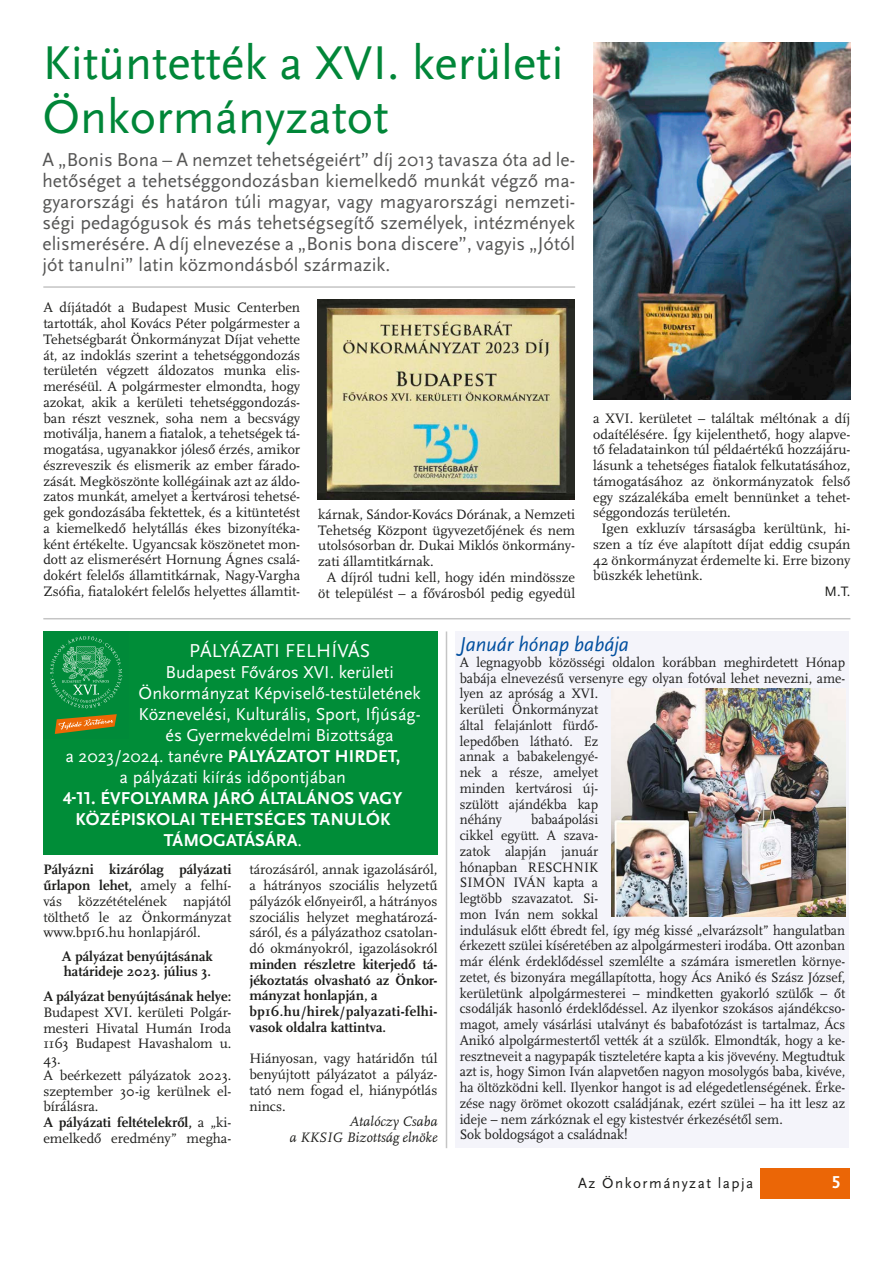
<style>
.page{position:relative;width:893px;height:1263px;background:#fff}
.page>*{position:absolute;margin:0;border:0;box-sizing:border-box;transform-origin:0 0}
.Cím_36{font:49.5px/54px "Scala Sans Pro";color:#008638}
.Cím_24{font:italic 21px "Scala Sans Pro";color:#004f9f}
.Lead_13-15{font:19.5px/21px "Scala Sans Pro";color:#565655;text-align:justify}
.Szöveg{font:19.5px "Scala Sans Pro";letter-spacing:.01em;color:#fff}
.Szöveg-2{font:18px/21px "Scala Sans Pro";color:#fff;text-align:center}
.Szöveg-3{font:700 18px/21px "Scala Sans Pro";letter-spacing:.01em;color:#fff;text-align:center}
.t1{font:15px "Scala Sans Pro";letter-spacing:.1em;color:#1c1c1a}
.Szöveg-4{font:14.25px/15.8px "Scala Pro";color:#1c1c1a;text-align:justify}
.Szöveg-5{font:14.25px/15.8px "Scala Pro";color:#1c1c1a;scale:.96 1}
.Szöveg_Beljebb2p{font:14.25px/15.8px "Scala Pro";color:#1c1c1a;text-align:justify}
.Szöveg-6{font:700 14.25px/15.8px "Scala Pro";letter-spacing:.02em;color:#1c1c1a}
.Szöveg-7{font:700 14.25px "Scala Pro";color:#1c1c1a}
.Szöveg-8{font:italic 14.25px "Scala Pro";color:#1c1c1a}
.Szerző_jobbra{font:14.25px "Scala Sans Pro";color:#1c1c1a}
.s1{font-weight:700}
.s2{font-weight:400}
</style>
<div class="page">
<div style="left:760px;top:1168px;width:89px;height:31px;background:#eb6606"></div>
<img style="left:593px;top:43px;width:257px;height:357px">
<img style="left:318px;top:300px;width:256px;height:200px">
<hr style="left:43px;top:618px;width:807px;height:1px;background:#c5c5c5">
<div style="left:43px;top:631px;width:394px;height:224px;background:#008d38"></div>
<svg style="left:50px;top:636px;width:72px;height:72px"></svg>
<svg style="left:55px;top:714px;width:62px;height:20px"></svg>
<hr style="left:446px;top:631px;width:1px;height:517px;background:#c5c5c5">
<div style="left:455px;top:631px;width:394px;height:517px;background:#f4f4fa"></div>
<img style="left:611px;top:688px;width:234px;height:228px">
<hr style="left:43px;top:286px;width:532px;height:2px;background:#c5c5c5">
<p class="Cím_36" style="left:43px;top:36px;width:523px">Kitüntették a XVI. kerületi<br>Önkormányzatot</p>
<p class="Lead_13-15" style="left:43px;top:149px;width:534px">A „Bonis Bona – A nemzet tehetségeiért” díj 2013 tavasza óta ad le&shy;hetőséget a tehetséggondozásban kiemelkedő munkát végző ma&shy;gyarországi és határon túli magyar, vagy magyarországi nemzeti&shy;ségi pedagógusok és más tehetségsegítő személyek, intézmények elismerésére. A díj elnevezése a „Bonis bona discere”, vagyis „Jótól jót tanulni” latin közmondásból származik.</p>
<p class="Szöveg-4" style="left:43px;top:300px;width:258px">A díjátadót a Budapest Music Centerben tartották, ahol Kovács Péter polgármester a Tehetségbarát Önkormányzat Díjat vehette át, az indoklás szerint a tehetséggondozás területén végzett áldozatos munka elis&shy;meréséül. A polgármester elmondta, hogy azokat, akik a kerületi tehetséggondozás&shy;ban részt vesznek, soha nem a becsvágy motiválja, hanem a fiatalok, a tehetségek tá&shy;mogatása, ugyanakkor jóleső érzés, amikor észreveszik és elismerik az ember fárado&shy;zását. Megköszönte kollégáinak azt az áldo&shy;zatos munkát, amelyet a kertvárosi tehetsé&shy;gek gondozásába fektettek, és a kitüntetést a kiemelkedő helytállás ékes bizonyítéka&shy;ként értékelte. Ugyancsak köszönetet mon&shy;dott az elismerésért Hornung Ágnes csalá&shy;dokért felelős államtitkárnak, Nagy-Vargha Zsófia, fiatalokért felelős helyettes államtit-</p>
<p class="Szöveg-4" style="left:318px;top:506px;width:258px">kárnak, Sándor-Kovács Dórának, a Nemzeti Tehetség Központ ügyvezetőjének és nem utolsósorban dr. Dukai Miklós önkormány&shy;zati államtitkárnak.</p>
<p class="Szöveg_Beljebb2p" style="left:318px;top:569px;width:258px;text-align:center">A díjról tudni kell, hogy idén mindössze öt települést – a fővárosból pedig egyedül</p>
<p class="Szöveg_Beljebb2p" style="left:593px;top:411px;width:259px">a XVI. kerületet – találtak méltónak a díj odaítélésére. Így kijelenthető, hogy alapve&shy;tő feladatainkon túl példaértékű hozzájáru&shy;lásunk a tehetséges fiatalok felkutatásához, támogatásához az önkormányzatok felső egy százalékába emelt bennünket a tehet&shy;séggondozás területén.</p>
<p class="Szöveg_Beljebb2p" style="left:593px;top:521px;width:259px;text-indent:9px">Igen exkluzív társaságba kerültünk, hi&shy;szen a tíz éve alapított díjat eddig csupán 42 önkormányzat érdemelte ki. Erre bizony büszkék lehetünk.</p>
<p class="Szerző_jobbra" style="left:824px;top:583px;width:27px">M.T.</p>
<p class="Szöveg" style="left:189px;top:639px;width:183px">PÁLYÁZATI FELHÍVÁS</p>
<p class="Szöveg-2" style="left:139px;top:661px;width:284px">Budapest Főváros XVI. kerületi Önkormányzat Képviselő-testületének Köznevelési, Kulturális, Sport, Ifjúság&shy;és Gyermekvédelmi Bizottsága</p>
<p class="Szöveg-2" style="left:65px;top:745px;width:336px">a 2023/2024. tanévre <span class="s1">PÁLYÁZATOT HIRDET,</span></p>
<p class="Szöveg-2" style="left:120px;top:766px;width:228px">a pályázati kiírás időpontjában</p>
<p class="Szöveg-3" style="left:63px;top:787px;width:341px">4-11. ÉVFOLYAMRA JÁRÓ ÁLTALÁNOS VAGY<br>KÖZÉPISKOLAI TEHETSÉGES TANULÓK<br>TÁMOGATÁSÁRA<span class="s2">.</span></p>
<p class="Szöveg-4" style="left:43px;top:862px;width:190px"><span class="s1">Pályázni kizárólag pályázati űrlapon lehet,</span> amely a felhí&shy;vás közzétételének napjától tölthető le az Önkormányzat www.bp16.hu honlapjáról.</p>
<p class="Szöveg-7" style="left:62px;top:949px;width:152px">A pályázat benyújtásának</p>
<p class="Szöveg-7" style="left:64px;top:964px;width:149px">határideje 2023. július 3.</p>
<p class="Szöveg-4" style="left:43px;top:989px;width:190px"><span class="s1">A pályázat benyújtásának helye:<br></span>Budapest XVI. kerületi Polgár&shy;mesteri Hivatal Humán Iroda 1163 Budapest Havashalom u.<br>43.</p>
<p class="Szöveg-4" style="left:43px;top:1067px;width:190px">A beérkezett pályázatok 2023. szeptember 30-ig kerülnek el&shy;bírálásra.</p>
<p class="Szöveg-4" style="left:43px;top:1115px;width:190px"><span class="s1">A pályázati feltételekről,</span> a „ki&shy;emelkedő eredmény” megha-</p>
<p class="Szöveg-4" style="left:249px;top:862px;width:190px">tározásáról, annak igazolásáról, a hátrányos szociális helyzetű pályázók előnyeiről, a hátrányos szociális helyzet meghatározá&shy;sáról, és a pályázathoz csatolan&shy;dó okmányokról, igazolásokról <span class="s1">minden részletre kiterjedő tá&shy;jékoztatás olvasható az Önkor&shy;mányzat honlapján, a</span></p>
<p class="Szöveg-6" style="left:249px;top:1004px;width:190px">bp16.hu/hirek/palyazati-felhi&shy;vasok oldalra kattintva.</p>
<p class="Szöveg-4" style="left:249px;top:1051px;width:190px">Hiányosan, vagy határidőn túl benyújtott pályázatot a pályáz&shy;tató nem fogad el, hiánypótlás nincs.</p>
<p class="Szöveg-8" style="left:349px;top:1114px;width:90px">Atalóczy Csaba</p>
<p class="Szöveg-8" style="left:290px;top:1129px;width:149px">a KKSIG Bizottság elnöke</p>
<p class="Cím_24" style="left:460px;top:632px;width:171px">Január hónap babája</p>
<p class="Szöveg-5" style="left:460px;top:654px;width:403px">A legnagyobb közösségi oldalon korábban meghirdetett Hónap babája elnevezésű versenyre egy olyan fotóval lehet nevezni, ame&shy;lyen az apróság a XVI.<br>kerületi Önkormányzat<br>által felajánlott fürdő-<br>lepedőben látható. Ez<br>annak a babakelengyé-<br>nek a része, amelyet<br>minden kertvárosi új-<br>szülött ajándékba kap<br>néhány</p>
<p class="Szöveg-5" style="left:460px;top:812px;width:403px;text-indent:71px">babaápolási<br>cikkel együtt. A szava-<br>zatok alapján január<br>hónapban RESCHNIK<br>SIMON IVÁN kapta a<br>legtöbb szavazatot. Si-<br>mon Iván nem sokkal<br>indulásuk előtt ébredt fel, így még kissé „elvarázsolt” hangulatban érkezett szülei kíséretében az alpolgármesteri irodába. Ott azonban már élénk érdeklődéssel szemlélte a számára ismeretlen környe&shy;zetet, és bizonyára megállapította, hogy Ács Anikó és Szász József, kerületünk alpolgármesterei – mindketten gyakorló szülők – őt csodálják hasonló érdeklődéssel. Az ilyenkor szokásos ajándékcso&shy;magot, amely vásárlási utalványt és babafotózást is tartalmaz, Ács Anikó alpolgármestertől vették át a szülők. Elmondták, hogy a ke&shy;resztneveit a nagypapák tiszteletére kapta a kis jövevény. Megtudtuk azt is, hogy Simon Iván alapvetően nagyon mosolygós baba, kivéve, ha öltözködni kell. Ilyenkor hangot is ad elégedetlenségének. Érke&shy;zése nagy örömet okozott családjának, ezért szülei – ha itt lesz az ideje – nem zárkóznak el egy kistestvér érkezésétől sem.</p>
<p class="Szöveg-4" style="left:460px;top:1127px;width:170px">Sok boldogságot a családnak!</p>
<p class="t1" style="left:578px;top:1174px;width:177px">Az Önkormányzat lapja</p>
<p class="Szöveg-3" style="left:832px;top:1172px;width:10px">5</p>
</div>
